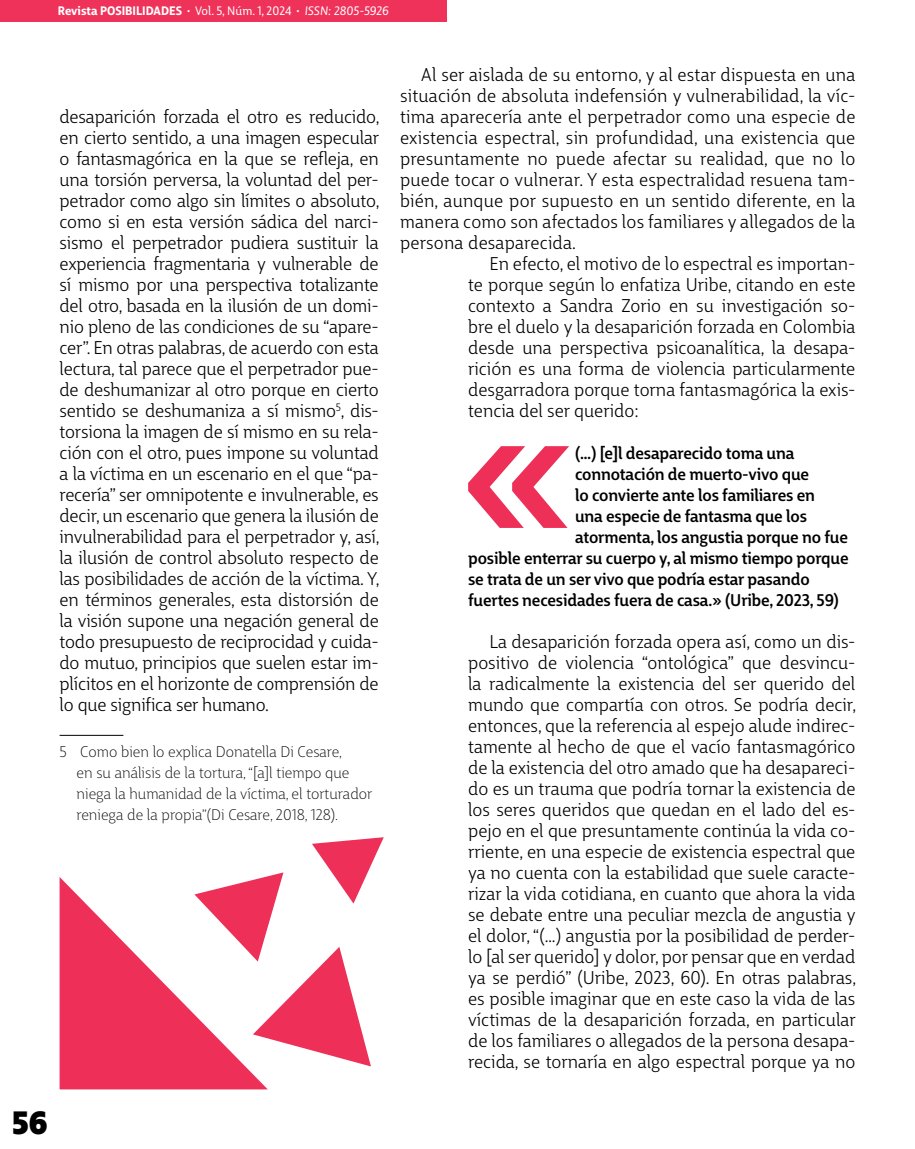
<style>
.page{position:relative;width:915px;height:1149px;background:#fff}
.page>*{position:absolute;margin:0;border:0;box-sizing:border-box;transform-origin:0 0}
.Tx-CitaExtensa{font:500 200.7px "Big City Grotesque Pro";color:#ee2f58}
.t1{font:800 31.5px "Big City Grotesque Pro";color:#000}
.Tx-Fondo{font:18px/21px "Big City Grotesque Pro";color:#000;text-align:justify}
.Tx-CitaExtensa-2{font:500 16.5px "Big City Grotesque Pro";letter-spacing:-.01em;color:#000}
.Pie-Pg{font:300 15px/21px "Big City Grotesque Pro";color:#000}
.t2{font:700 12px "Big City Grotesque Pro";color:#fff}
.s1{font-weight:400}
.s2{font-weight:400;font-style:italic}
</style>
<div class="page">
<svg style="left:60px;top:877px;width:208px;height:212px;fill:#ee2f58"></svg>
<svg style="left:194px;top:837px;width:189px;height:229px"></svg>
<div style="left:0;top:0;width:446px;height:21px;background:#ee325a"></div>
<hr style="left:60px;top:734px;width:63px;height:1px;background:#000">
<p class="t2" style="left:58px;top:1px;width:332px">Revista POSIBILIDADES · <span class="s1">Vol. 5, Núm. 1, 2024</span> · <span class="s2">ISSN: 2805-5926</span></p>
<p class="Tx-Fondo" style="left:60px;top:104px;width:321px">desaparición forzada el otro es reducido, en cierto sentido, a una imagen especular o fantasmagórica en la que se refleja, en una torsión perversa, la voluntad del per&shy;petrador como algo sin límites o absoluto, como si en esta versión sádica del narci&shy;sismo el perpetrador pudiera sustituir la experiencia fragmentaria y vulnerable de sí mismo por una perspectiva totalizante del otro, basada en la ilusión de un domi&shy;nio pleno de las condiciones de su “apare&shy;cer”. En otras palabras, de acuerdo con esta lectura, tal parece que el perpetrador pue&shy;de deshumanizar al otro porque en cierto sentido se deshumaniza a sí mismo<sup>5</sup>, dis&shy;torsiona la imagen de sí mismo en su rela&shy;ción con el otro, pues impone su voluntad a la víctima en un escenario en el que “pa&shy;recería” ser omnipotente e invulnerable, es decir, un escenario que genera la ilusión de invulnerabilidad para el perpetrador y, así, la ilusión de control absoluto respecto de las posibilidades de acción de la víctima. Y, en términos generales, esta distorsión de la visión supone una negación general de todo presupuesto de reciprocidad y cuida&shy;do mutuo, principios que suelen estar im&shy;plícitos en el horizonte de comprensión de lo que significa ser humano.</p>
<p class="Pie-Pg" style="left:77px;top:739px;width:297px;text-indent:-17px">5 Como bien lo explica Donatella Di Cesare,<br>en su análisis de la tortura, “[a]l tiempo que niega la humanidad de la víctima, el torturador reniega de la propia”(Di Cesare, 2018, 128).</p>
<h2 class="t1" style="left:12px;top:1095px;width:37px">56</h2>
<p class="Tx-Fondo" style="left:400px;top:62px;width:457px;text-indent:21px">Al ser aislada de su entorno, y al estar dispuesta en una situación de absoluta indefensión y vulnerabilidad, la víc&shy;tima aparecería ante el perpetrador como una especie de existencia espectral, sin profundidad, una existencia que presuntamente no puede afectar su realidad, que no lo puede tocar o vulnerar. Y esta espectralidad resuena tam&shy;bién, aunque por supuesto en un sentido diferente, en la manera como son afectados los familiares y allegados de la persona desaparecida.</p>
<p class="Tx-Fondo" style="left:468px;top:251px;width:388px;text-indent:21px">En efecto, el motivo de lo espectral es importan&shy;te porque según lo enfatiza Uribe, citando en este contexto a Sandra Zorio en su investigación so&shy;bre el duelo y la desaparición forzada en Colombia desde una perspectiva psicoanalítica, la desapa&shy;rición es una forma de violencia particularmente desgarradora porque torna fantasmagórica la exis&shy;tencia del ser querido:</p>
<p class="Tx-CitaExtensa" style="left:460px;top:308px;width:118px">«</p>
<p class="Tx-CitaExtensa-2" style="left:575px;top:439px;width:221px">(…) [e]l desaparecido toma una</p>
<p class="Tx-CitaExtensa-2" style="left:575px;top:460px;width:235px">connotación de muerto-vivo que</p>
<p class="Tx-CitaExtensa-2" style="left:575px;top:481px;width:241px">lo convierte ante los familiares en</p>
<p class="Tx-CitaExtensa-2" style="left:575px;top:502px;width:233px">una especie de fantasma que los</p>
<p class="Tx-CitaExtensa-2" style="left:575px;top:523px;width:274px">atormenta, los angustia porque no fue</p>
<p class="Tx-CitaExtensa-2" style="left:468px;top:544px;width:382px">posible enterrar su cuerpo y, al mismo tiempo porque</p>
<p class="Tx-CitaExtensa-2" style="left:468px;top:565px;width:343px">se trata de un ser vivo que podría estar pasando</p>
<p class="Tx-CitaExtensa-2" style="left:468px;top:586px;width:372px">fuertes necesidades fuera de casa.» (Uribe, 2023, 59)</p>
<p class="Tx-Fondo" style="left:468px;top:629px;width:389px;text-indent:21px">La desaparición forzada opera así, como un dis&shy;positivo de violencia “ontológica” que desvincu&shy;la radicalmente la existencia del ser querido del mundo que compartía con otros. Se podría decir, entonces, que la referencia al espejo alude indirec&shy;tamente al hecho de que el vacío fantasmagórico de la existencia del otro amado que ha desapareci&shy;do es un trauma que podría tornar la existencia de los seres queridos que quedan en el lado del es&shy;pejo en el que presuntamente continúa la vida co&shy;rriente, en una especie de existencia espectral que ya no cuenta con la estabilidad que suele caracte&shy;rizar la vida cotidiana, en cuanto que ahora la vida se debate entre una peculiar mezcla de angustia y el dolor, “(…) angustia por la posibilidad de perder&shy;lo [al ser querido] y dolor, por pensar que en verdad ya se perdió” (Uribe, 2023, 60). En otras palabras, es posible imaginar que en este caso la vida de las víctimas de la desaparición forzada, en particular de los familiares o allegados de la persona desapa&shy;recida, se tornaría en algo espectral porque ya no</p>
</div>
